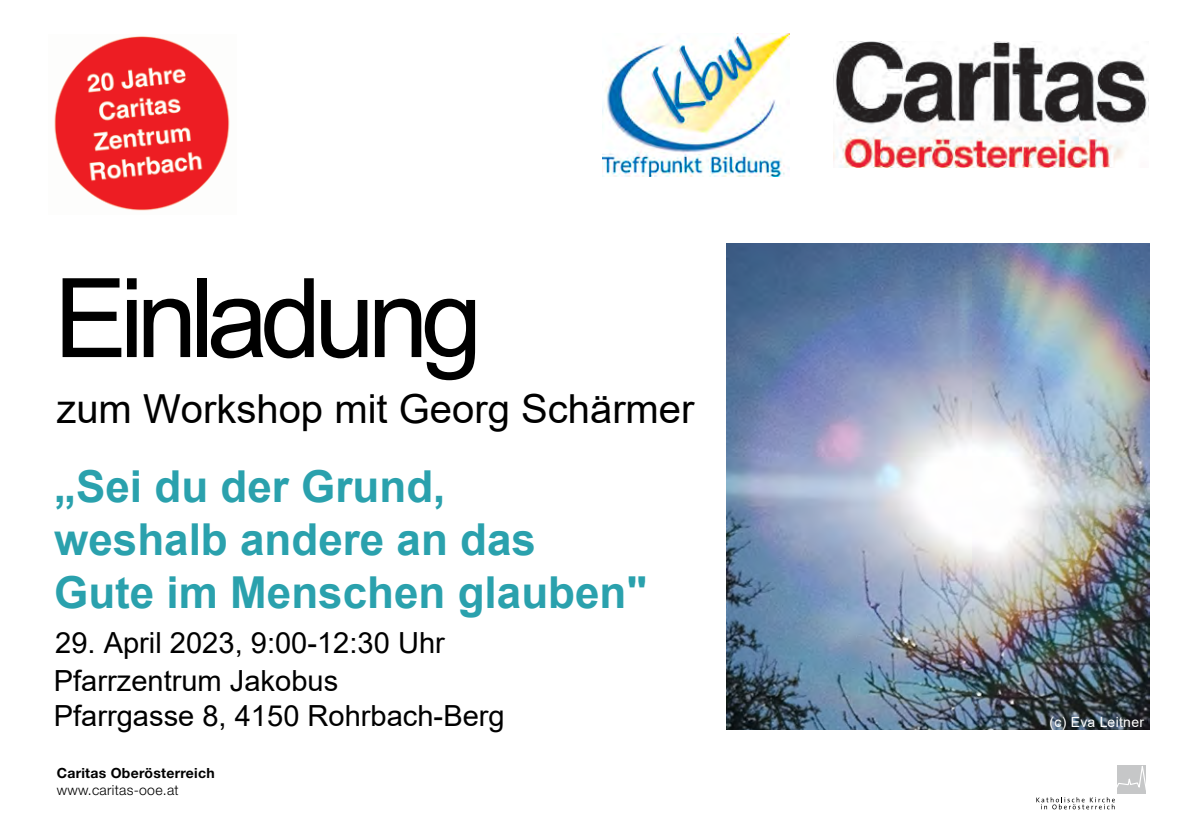
<style>
.page{position:relative;width:1191px;height:840px;background:#fff}
.page>*{position:absolute;margin:0;border:0;box-sizing:border-box;transform-origin:0 0}
.t1{font:110px "Arial";letter-spacing:-.07em;color:#000}
.t2{font:700 44px/52.8px "Arial";color:#2aa1ad}
.t3{font:40px "Arial";color:#000}
.t4{font:29px/34.8px "Arial";color:#000}
.t5{font:29px "Arial";color:#000}
.t6{font:700 14px "Helvetica Neue LT Std";letter-spacing:.02em;color:#000}
.t7{font:300 14px "Helvetica Neue LT Std";letter-spacing:.02em;color:#000}
.t8{font:14px "Arial";letter-spacing:.02em;color:#fff}
.s1{font-style:inherit}
</style>
<div class="page">
<svg style="left:1036px;top:765px;width:109px;height:43px"></svg>
<img style="left:833px;top:42px;width:314px;height:125px">
<img style="left:54px;top:36px;width:176px;height:175px">
<img style="left:602px;top:33px;width:187px;height:143px">
<img style="left:726px;top:244px;width:423px;height:485px">
<p class="t1" style="left:54px;top:242px;width:430px">Einladung</p>
<p class="t3" style="left:56px;top:381px;width:639px">zum Workshop mit <span class="s1">Georg Schärmer</span></p>
<p class="t2" style="left:54px;top:461px;width:594px">„Sei du der Grund,<br>weshalb andere an das<br>Gute im Menschen glauben"</p>
<p class="t5" style="left:55px;top:622px;width:391px">29. April 2023, 9:00-12:30 <span class="s1">Uhr</span></p>
<p class="t4" style="left:54px;top:663px;width:452px">Pfarrzentrum Jakobus<br>Pfarrgasse 8, 4150 Rohrbach-Berg</p>
<p class="t6" style="left:57px;top:763px;width:160px">Caritas Oberösterreich</p>
<p class="t7" style="left:57px;top:780px;width:123px">www.caritas-ooe.at</p>
<p class="t8" style="left:1049px;top:712px;width:96px">(c) Eva Leitner</p>
</div>
